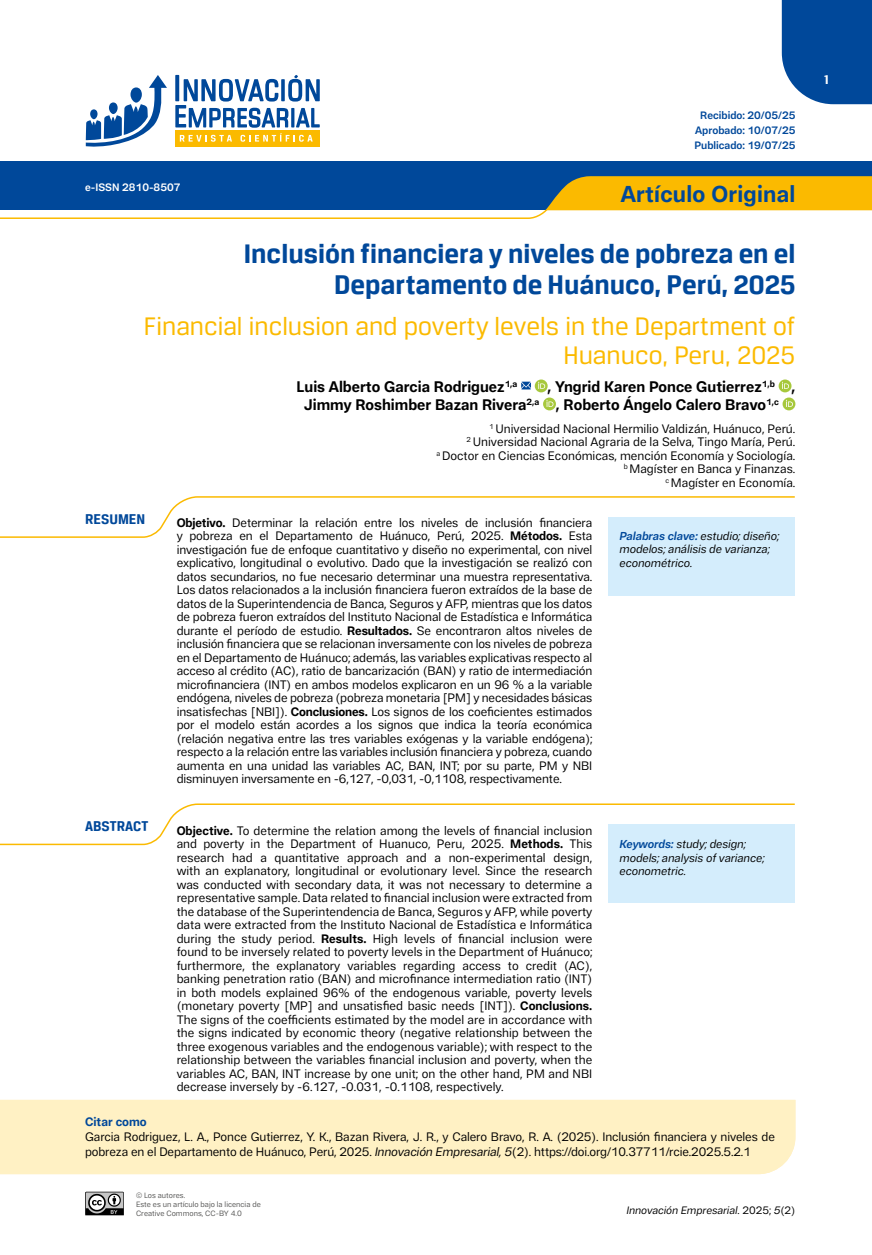
<style>
.page{position:relative;width:872px;height:1255px;background:#fff}
.page>*{position:absolute;margin:0;border:0;box-sizing:border-box;transform-origin:0 0}
.t1{font:700 28.5px/31.5px "Breuer Text";color:#00489a;text-align:right}
.t2{font:27px/28.5px "Breuer Text";color:#fbba00;text-align:right}
.t3{font:700 22.5px "Cabrion";letter-spacing:.01em;color:#00489a}
.t4{font:700 15px/18px "Cabrion";color:#000}
.t5{font:700 15px "Breuer Text";color:#00489a}
.t6{font:700 13.5px "Breuer Text";color:#fff}
.t7{font:12px/13.5px "Cabrion";color:#000;text-align:justify}
.t8{font:700 12px "Cabrion";color:#00489a}
.t9{font:italic 11.25px/13.5px "Cabrion";color:#000}
.t10{font:600 10.5px/15px "Cabrion";color:#00489a;text-align:center}
.t11{font:italic 10.5px "Cabrion";color:#000}
.t12{font:600 10.5px "Cabrion";color:#fff}
.t13{font:7.5px/9px "Cabrion";color:#575756}
.s1{font-weight:700}
.s2{font-weight:600;color:#00489a}
.s3{font-style:italic}
.s4{font-style:normal}
</style>
<div class="page">
<div style="left:0;top:161px;width:872px;height:49px;background:#00489a"></div>
<svg style="left:0;top:176px;width:872px;height:43px"></svg>
<div style="left:175px;top:130px;width:145px;height:17px;background:#fbba00"></div>
<svg style="left:86px;top:75px;width:81px;height:72px"></svg>
<svg style="left:175px;top:75px;width:145px;height:67px"></svg>
<div style="left:0;top:1099px;width:795px;height:75px;background:#fff1c4"></div>
<svg style="left:85px;top:1191px;width:39px;height:24px"></svg>
<div style="left:782px;top:0;width:90px;height:104px;background:#00489a"></div>
<svg style="left:521px;top:381px;width:10px;height:8px"></svg>
<div style="left:535px;top:379px;width:12px;height:13px;background:#a7c83c;border-radius:50%"></div>
<svg style="left:538px;top:382px;width:7px;height:7px"></svg>
<svg style="left:778px;top:379px;width:13px;height:13px"></svg>
<svg style="left:782px;top:382px;width:7px;height:7px"></svg>
<svg style="left:543px;top:397px;width:13px;height:13px"></svg>
<svg style="left:546px;top:400px;width:7px;height:7px"></svg>
<svg style="left:782px;top:397px;width:13px;height:13px"></svg>
<svg style="left:786px;top:400px;width:7px;height:7px"></svg>
<svg style="left:0;top:496px;width:795px;height:100px"></svg>
<svg style="left:0;top:803px;width:795px;height:100px"></svg>
<p class="t12" style="left:85px;top:180px;width:97px">e-ISSN 2810-8507</p>
<p class="t10" style="left:694px;top:108px;width:103px">Recibido: 20/05/25<br>Aprobado: 10/07/25<br>Publicado: 19/07/25</p>
<h3 class="t3" style="left:621px;top:180px;width:176px">Artículo Original</h3>
<h1 class="t1" style="left:244px;top:237px;width:553px">Inclusión financiera y niveles de pobreza en el<br>Departamento de Huánuco, Perú, 2025</h1>
<h2 class="t2" style="left:144px;top:311px;width:653px">Financial inclusion and poverty levels in the Department of<br>Huanuco, Peru, 2025</h2>
<p class="t4" style="left:296px;top:378px;width:222px">Luis Alberto Garcia Rodriguez<sup>1,a</sup></p>
<p class="t4" style="left:304px;top:378px;width:493px;text-indent:244px">, Yngrid Karen Ponce Gutierrez<sup>1,b</sup> ,<br>Jimmy Roshimber Bazan Rivera<sup>2,a</sup> , Roberto Ángelo Calero Bravo<sup>1,c</sup></p>
<p class="t7" style="left:436px;top:421px;width:360px;text-align:right"><sup>1</sup> Universidad Nacional Hermilio Valdizán, Huánuco, Perú.<br><sup>2</sup> Universidad Nacional Agraria de la Selva, Tingo María, Perú.<br><sup>a</sup> Doctor en Ciencias Económicas, mención Economía y Sociología. <sup>b</sup> Magíster en Banca y Finanzas.<br><sup>c</sup> Magíster en Economía.</p>
<p class="t7" style="left:177px;top:515px;width:417px"><span class="s1">Objetivo.</span> Determinar la relación entre los niveles de inclusión financiera y pobreza en el Departamento de Huánuco, Perú, 2025. <span class="s1">Métodos.</span> Esta investigación fue de enfoque cuantitativo y diseño no experimental, con nivel explicativo, longitudinal o evolutivo. Dado que la investigación se realizó con datos secundarios, no fue necesario determinar una muestra representativa.<br>Los datos relacionados a la inclusión financiera fueron extraídos de la base de datos de la Superintendencia de Banca, Seguros y AFP, mientras que los datos de pobreza fueron extraídos del Instituto Nacional de Estadística e Informática durante el período de estudio. <span class="s1">Resultados.</span> Se encontraron altos niveles de inclusión financiera que se relacionan inversamente con los niveles de pobreza en el Departamento de Huánuco; además, las variables explicativas respecto al acceso al crédito (AC), ratio de bancarización (BAN) y ratio de intermediación microfinanciera (INT) en ambos modelos explicaron en un 96 % a la variable endógena, niveles de pobreza (pobreza monetaria [PM] y necesidades básicas insatisfechas [NBI]). <span class="s1">Conclusiones.</span> Los signos de los coeficientes estimados por el modelo están acordes a los signos que indica la teoría económica (relación negativa entre las tres variables exógenas y la variable endógena); respecto a la relación entre las variables inclusión financiera y pobreza, cuando aumenta en una unidad las variables AC, BAN, INT; por su parte, PM y NBI disminuyen inversamente en -6,127, -0,031, -0,1108, respectivamente.</p>
<p class="t5" style="left:85px;top:510px;width:62px">RESUMEN</p>
<p class="t9" style="left:619px;top:528px;width:161px"><span class="s2">Palabras clave:</span> estudio; diseño; modelos; análisis de varianza; econométrico.</p>
<p class="t5" style="left:85px;top:818px;width:65px">ABSTRACT</p>
<p class="t7" style="left:177px;top:823px;width:417px"><span class="s1">Objective.</span> To determine the relation among the levels of financial inclusion and poverty in the Department of Huanuco, Peru, 2025. <span class="s1">Methods.</span> This research had a quantitative approach and a non-experimental design, with an explanatory, longitudinal or evolutionary level. Since the research was conducted with secondary data, it was not necessary to determine a representative sample. Data related to financial inclusion were extracted from the database of the Superintendencia de Banca, Seguros y AFP, while poverty data were extracted from the Instituto Nacional de Estadística e Informática during the study period. <span class="s1">Results.</span> High levels of financial inclusion were found to be inversely related to poverty levels in the Department of Huánuco; furthermore, the explanatory variables regarding access to credit (AC), banking penetration ratio (BAN) and microfinance intermediation ratio (INT) in both models explained 96% of the endogenous variable, poverty levels (monetary poverty [MP] and unsatisfied basic needs [INT]). <span class="s1">Conclusions.<br></span>The signs of the coefficients estimated by the model are in accordance with the signs indicated by economic theory (negative relationship between the three exogenous variables and the endogenous variable); with respect to the relationship between the variables financial inclusion and poverty, when the variables AC, BAN, INT increase by one unit; on the other hand, PM and NBI decrease inversely by -6.127, -0.031, -0.1108, respectively.</p>
<p class="t9" style="left:619px;top:837px;width:146px"><span class="s2">Keywords:</span> study; design; models; analysis of variance; econometric.</p>
<p class="t8" style="left:85px;top:1114px;width:63px">Citar como</p>
<p class="t7" style="left:85px;top:1128px;width:691px;line-height:15px">Garcia Rodriguez, L. A., Ponce Gutierrez, Y. K., Bazan Rivera, J. R., y Calero Bravo, R. A. (2025). Inclusión financiera y niveles de pobreza en el Departamento de Huánuco, Perú, 2025. <span class="s3">Innovación Empresarial, 5</span>(2). https://doi.org/10.37711/rcie.2025.5.2.1</p>
<p class="t13" style="left:136px;top:1190px;width:126px">© Los autores.<br>Este es un artículo bajo la licencia de<br>Creative Commons, CC-BY 4.0</p>
<p class="t11" style="left:626px;top:1203px;width:171px">Innovación Empresarial<span class="s4">. 2025;</span> 5<span class="s4">(2)</span></p>
<p class="t6" style="left:823px;top:72px;width:7px">1</p>
</div>
